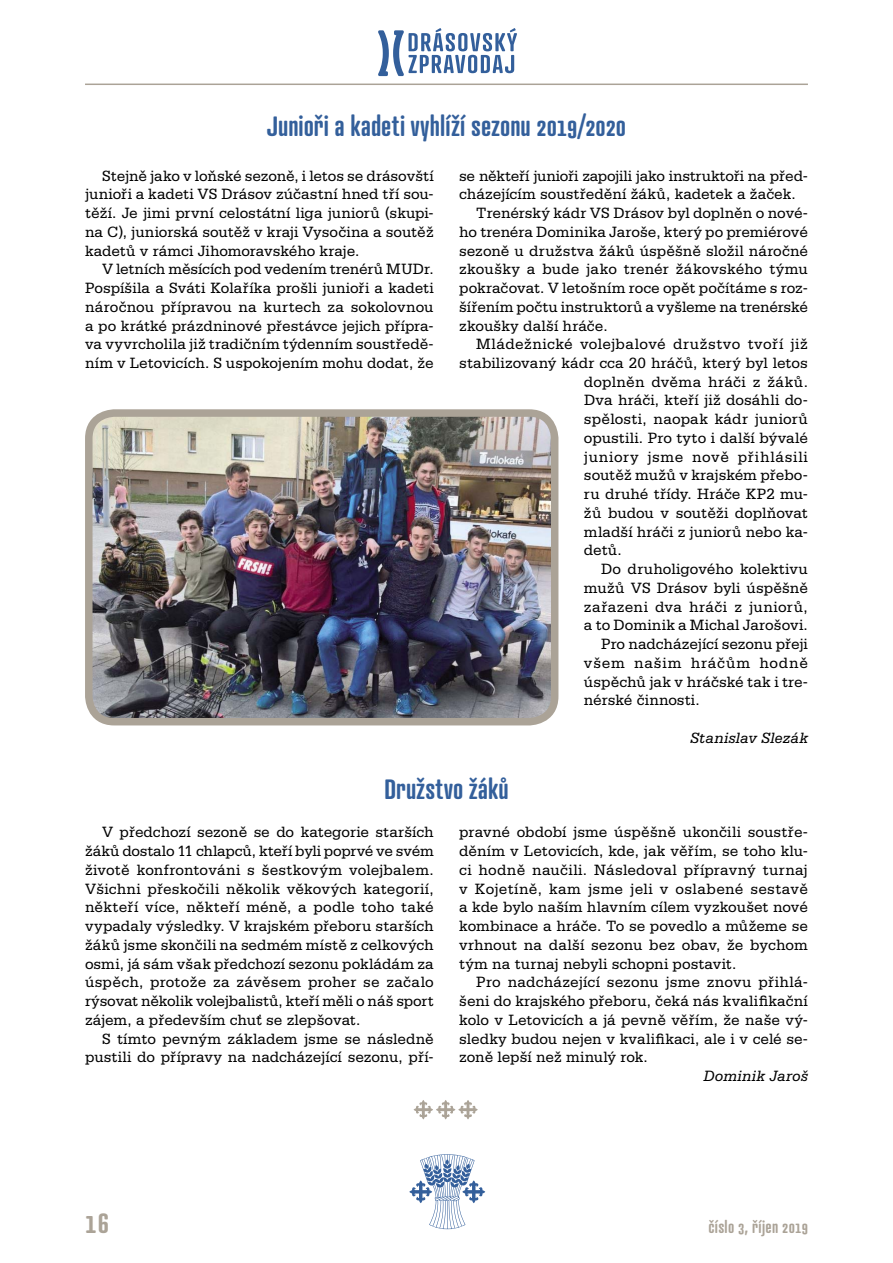
<style>
.page{position:relative;width:893px;height:1263px;background:#fff}
.page>*{position:absolute;margin:0;border:0;box-sizing:border-box;transform-origin:0 0}
.t1{font:600 30px "Atrament Std";color:#aba397}
.t2{font:600 27px "Atrament Std";letter-spacing:.005em;color:#335f9b}
.t3{font:600 16.5px "Atrament Std";letter-spacing:.015em;color:#aba397}
.t4{font:15.75px/18.8px "Serifa CE";color:#000;text-align:justify}
.t5{font:15.75px "Serifa CE";letter-spacing:.025em;color:#000}
.t6{font:italic 15.75px "Serifa CE";letter-spacing:.02em;color:#000}
.t7{font:15.75px "Serifa CE";letter-spacing:.055em;color:#000}
</style>
<div class="page">
<svg style="left:409px;top:1154px;width:76px;height:75px"></svg>
<svg style="left:378px;top:28px;width:139px;height:48px"></svg>
<hr style="left:85px;top:84px;width:723px;height:1px;background:#aba397">
<img style="left:94px;top:418px;width:461px;height:298px">
<div style="left:85px;top:409px;width:473px;height:316px;border:8px solid #aba397;border-radius:26px"></div>
<svg style="left:414px;top:1100px;width:64px;height:19px"></svg>
<h2 class="t2" style="left:267px;top:109px;width:361px">Junioři a kadeti vyhlíží sezonu 2019/2020</h2>
<p class="t4" style="left:85px;top:166px;width:350px;text-indent:17px">Stejně jako v loňské sezoně, i letos se drásovští junioři a kadeti VS Drásov zúčastní hned tří sou&shy;těží. Je jimi první celostátní liga juniorů (skupi&shy;na C), juniorská soutěž v kraji Vysočina a soutěž kadetů v rámci Jihomoravského kraje.</p>
<p class="t4" style="left:85px;top:260px;width:350px;text-indent:17px">V letních měsících pod vedením trenérů MUDr.<br>Pospíšila a Sváti Kolaříka prošli junioři a kadeti náročnou přípravou na kurtech za sokolovnou a po krátké prázdninové přestávce jejich přípra&shy;va vyvrcholila již tradičním týdenním soustředě&shy;ním v Letovicích. S uspokojením mohu dodat, že</p>
<p class="t4" style="left:459px;top:166px;width:350px">se někteří junioři zapojili jako instruktoři na před-</p>
<p class="t4" style="left:459px;top:185px;width:338px">cházejícím soustředění žáků, kadetek a žaček.</p>
<p class="t4" style="left:476px;top:203px;width:333px">Trenérský kádr VS Drásov byl doplněn o nové-</p>
<p class="t4" style="left:459px;top:222px;width:350px">ho trenéra Dominika Jaroše, který po premiérové</p>
<p class="t4" style="left:459px;top:241px;width:350px">sezoně u družstva žáků úspěšně složil náročné</p>
<p class="t4" style="left:459px;top:260px;width:350px">zkoušky a bude jako trenér žákovského týmu</p>
<p class="t4" style="left:459px;top:278px;width:350px">pokračovat. V letošním roce opět počítáme s roz-</p>
<p class="t4" style="left:459px;top:297px;width:350px">šířením počtu instruktorů a vyšleme na trenérské</p>
<p class="t4" style="left:459px;top:316px;width:150px">zkoušky další hráče.</p>
<p class="t5" style="left:476px;top:335px;width:333px">Mládežnické volejbalové družstvo tvoří již</p>
<p class="t4" style="left:459px;top:353px;width:350px">stabilizovaný kádr cca 20 hráčů, který byl letos</p>
<p class="t4" style="left:584px;top:372px;width:225px">doplněn dvěma hráči z žáků.<br>Dva hráči, kteří již dosáhli do&shy;spělosti, naopak kádr juniorů opustili. Pro tyto i další bývalé juniory jsme nově přihlásili soutěž mužů v krajském přebo&shy;ru druhé třídy. Hráče KP2 mu&shy;žů budou v soutěži doplňovat mladší hráči z juniorů nebo ka&shy;detů.</p>
<p class="t4" style="left:601px;top:559px;width:208px">Do druholigového kolektivu</p>
<p class="t4" style="left:584px;top:578px;width:225px">mužů VS Drásov byli úspěšně</p>
<p class="t5" style="left:584px;top:597px;width:225px">zařazeni dva hráči z juniorů,</p>
<p class="t4" style="left:584px;top:615px;width:225px">a to Dominik a Michal Jarošovi.</p>
<p class="t4" style="left:601px;top:634px;width:208px">Pro nadcházející sezonu přeji</p>
<p class="t7" style="left:584px;top:653px;width:225px">všem našim hráčům hodně</p>
<p class="t4" style="left:584px;top:672px;width:225px">úspěchů jak v hráčské tak i tre-</p>
<p class="t4" style="left:584px;top:690px;width:117px">nérské činnosti.</p>
<p class="t6" style="left:690px;top:728px;width:119px">Stanislav Slezák</p>
<h2 class="t2" style="left:384px;top:772px;width:126px">Družstvo žáků</h2>
<p class="t4" style="left:85px;top:822px;width:350px;text-indent:17px">V předchozí sezoně se do kategorie starších žáků dostalo 11 chlapců, kteří byli poprvé ve svém životě konfrontováni s šestkovým volejbalem.<br>Všichni přeskočili několik věkových kategorií, někteří více, někteří méně, a podle toho také vypadaly výsledky. V krajském přeboru starších žáků jsme skončili na sedmém místě z celkových osmi, já sám však předchozí sezonu pokládám za úspěch, protože za závěsem proher se začalo rýsovat několik volejbalistů, kteří měli o náš sport zájem, a především chuť se zlepšovat.</p>
<p class="t4" style="left:85px;top:1029px;width:350px;text-align:right">S tímto pevným základem jsme se následně pustili do přípravy na nadcházející sezonu, pří-</p>
<p class="t4" style="left:459px;top:822px;width:350px">pravné období jsme úspěšně ukončili soustře&shy;děním v Letovicích, kde, jak věřím, se toho klu&shy;ci hodně naučili. Následoval přípravný turnaj v Kojetíně, kam jsme jeli v oslabené sestavě a kde bylo naším hlavním cílem vyzkoušet nové kombinace a hráče. To se povedlo a můžeme se vrhnout na další sezonu bez obav, že bychom tým na turnaj nebyli schopni postavit.</p>
<p class="t4" style="left:459px;top:972px;width:350px;text-indent:17px">Pro nadcházející sezonu jsme znovu přihlá&shy;šeni do krajského přeboru, čeká nás kvalifikační kolo v Letovicích a já pevně věřím, že naše vý&shy;sledky budou nejen v kvalifikaci, ale i v celé se&shy;zoně lepší než minulý rok.</p>
<p class="t6" style="left:703px;top:1067px;width:106px">Dominik Jaroš</p>
<h1 class="t1" style="left:85px;top:1202px;width:26px">16</h1>
<p class="t3" style="left:708px;top:1216px;width:101px">číslo 3, říjen 2019</p>
</div>
